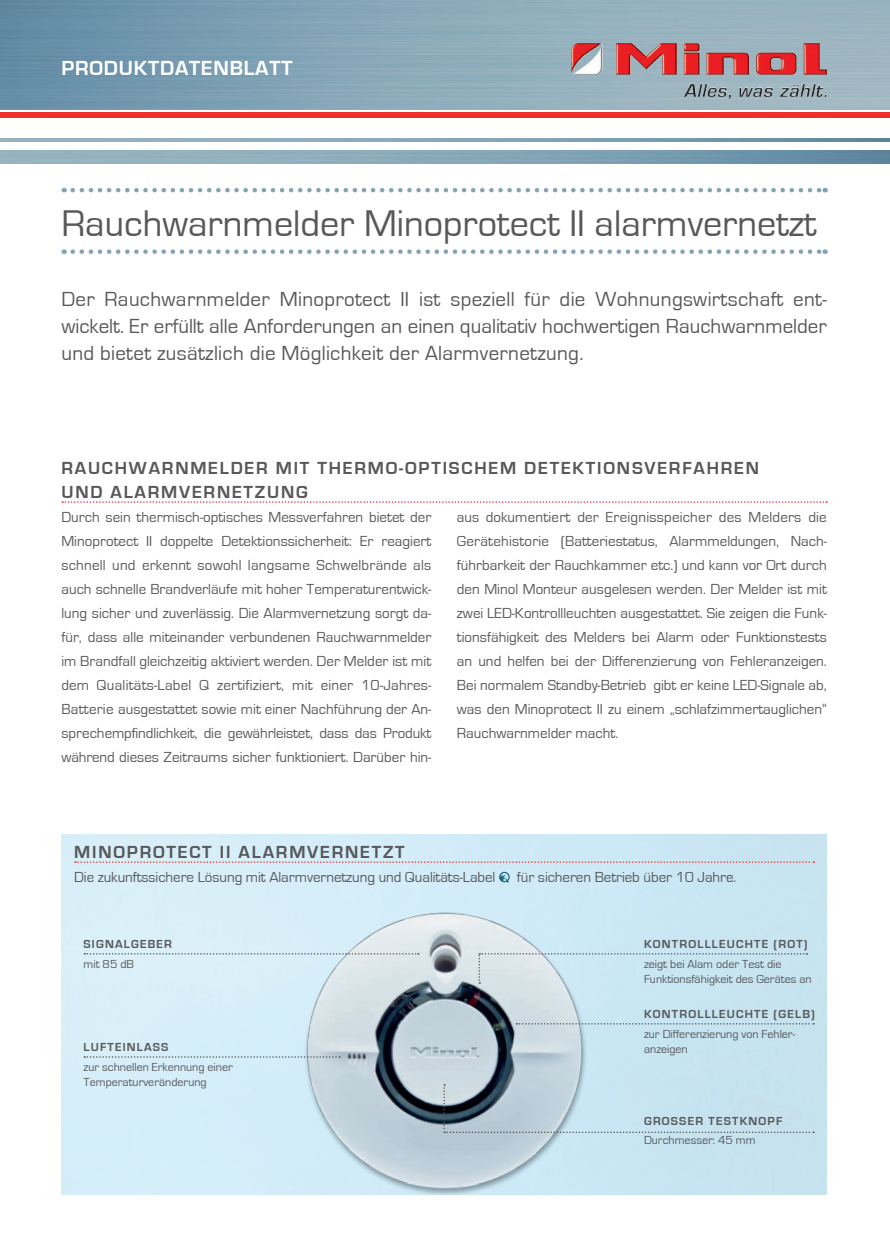
<style>
.page{position:relative;width:890px;height:1260px;background:#fff}
.page>*{position:absolute;margin:0;border:0;box-sizing:border-box;transform-origin:0 0}
.t1{font:38.25px "Eurostile";color:#57585a}
.t2{font:21px/27px "Eurostile";letter-spacing:.015em;color:#57585a;text-align:justify}
.t3{font:700 21px "Eurostile";color:#fff}
.t4{font:700 18px/24px "Eurostile";letter-spacing:.1em;color:#57585a}
.t5{font:15px/24px "Eurostile";letter-spacing:-.005em;color:#57585a;text-align:justify}
.t6{font:12px/15px "Eurostile";color:#57585a}
.t7{font:700 12px "Eurostile";letter-spacing:.1em;color:#57585a}
</style>
<div class="page">
<div style="left:0;top:112px;width:890px;height:6px;background:#ee302d"></div>
<img style="left:0;top:0;width:890px;height:109px">
<img style="left:0;top:138px;width:890px;height:3px">
<img style="left:0;top:151px;width:890px;height:12px">
<img style="left:571px;top:43px;width:256px;height:54px">
<img style="left:61px;top:834px;width:766px;height:360px">
<img style="left:249px;top:884px;width:399px;height:311px">
<svg style="left:73px;top:188px;width:753px;height:4px"></svg>
<svg style="left:73px;top:249px;width:753px;height:5px"></svg>
<svg style="left:62px;top:501px;width:765px;height:2px"></svg>
<svg style="left:75px;top:861px;width:739px;height:2px"></svg>
<svg style="left:499px;top:872px;width:11px;height:11px"></svg>
<svg style="left:84px;top:953px;width:335px;height:1px"></svg>
<svg style="left:84px;top:1056px;width:256px;height:1px"></svg>
<svg style="left:478px;top:953px;width:329px;height:31px;background:#cae2ed"></svg>
<svg style="left:516px;top:1023px;width:298px;height:1px"></svg>
<svg style="left:443px;top:1084px;width:371px;height:49px;background:#b6cfdb"></svg>
<h2 class="t3" style="left:61px;top:56px;width:29px">PRODUKTDATEN</h2>
<h2 class="t3" style="left:230px;top:56px;width:27px">BLATT</h2>
<h1 class="t1" style="left:61px;top:203px;width:757px">Rauchwarnmelder Minoprotect II alarmvernetzt</h1>
<p class="t2" style="left:61px;top:286px;width:767px">Der Rauchwarnmelder Minoprotect II ist speziell für die Wohnungswirtschaft ent&shy;wickelt. Er erfüllt alle Anforderungen an einen qualitativ hochwertigen Rauchwarnmelder und bietet zusätzlich die Möglichkeit der Alarmvernetzung.</p>
<p class="t4" style="left:61px;top:456px;width:699px">RAUCHWARNMELDER MIT THERMO-OPTISCHEM DETEKTIONSVERFAHREN<br>UND ALARMVERNET</p>
<p class="t4" style="left:255px;top:480px;width:54px">ZUNG</p>
<p class="t5" style="left:61px;top:505px;width:371px">Durch sein thermisch-optisches Messverfahren bietet der Minoprotect II doppelte Detektionssicherheit: Er reagiert schnell und erkennt sowohl langsame Schwelbrände als auch schnelle Brandverläufe mit hoher Temperaturentwick&shy;lung sicher und zuverlässig. Die Alarmvernetzung sorgt da&shy;für, dass alle miteinander verbundenen Rauchwarnmelder im Brandfall gleichzeitig aktiviert werden. Der Melder ist mit dem Qualitäts-Label Q zertifiziert, mit einer 10-Jahres-Batterie ausgestattet sowie mit einer Nachführung der An&shy;sprechempfindlichkeit, die gewährleistet, dass das Produkt während dieses Zeitraums sicher funktioniert. Darüber hin-</p>
<p class="t5" style="left:457px;top:505px;width:371px">aus dokumentiert der Ereignisspeicher des Melders die Gerätehistorie (Batteriestatus, Alarmmeldungen, Nach&shy;führbarkeit der Rauchkammer etc.) und kann vor Ort durch den Minol Monteur ausgelesen werden. Der Melder ist mit zwei LED-Kontrollleuchten ausgestattet. Sie zeigen die Funk&shy;tionsfähigkeit des Melders bei Alarm oder Funktionstests an und helfen bei der Differenzierung von Fehleranzeigen.<br>Bei normalem Standby-Betrieb gibt er keine LED-Signale ab, was den Minoprotect II zu einem „schlafzimmertauglichen“ Rauchwarnmelder macht.</p>
<p class="t4" style="left:74px;top:840px;width:179px">MINOPROTECT II ALARMVERNET</p>
<p class="t4" style="left:383px;top:840px;width:21px">ZT</p>
<p class="t5" style="left:74px;top:865px;width:423px">Die zukunftssichere Lösung mit Alarmvernetzung und Qualitäts-Label</p>
<p class="t5" style="left:517px;top:865px;width:221px">für sicheren Betrieb über 10 Jahre.</p>
<p class="t7" style="left:84px;top:938px;width:90px">SIGNALGEBER</p>
<p class="t6" style="left:84px;top:956px;width:52px">mit 85 dB</p>
<p class="t7" style="left:84px;top:1041px;width:16px">LUFTEINLASS</p>
<p class="t6" style="left:84px;top:1059px;width:151px">zur schnellen Erkennung einer<br>Temperaturveränderung</p>
<p class="t7" style="left:644px;top:938px;width:165px">KONTROLLLEUCHTE (ROT)</p>
<p class="t6" style="left:644px;top:956px;width:169px">zeigt bei Alam oder Test die<br>Funktionsfähigkeit des Gerätes an</p>
<p class="t7" style="left:644px;top:1008px;width:172px">KONTROLLLEUCHTE (GELB)</p>
<p class="t6" style="left:644px;top:1026px;width:153px">zur Differenzierung von Fehler&shy;anzeigen</p>
<p class="t7" style="left:644px;top:1114px;width:140px">GROSSER TESTKNOPF</p>
<p class="t6" style="left:644px;top:1132px;width:113px">Durchmesser: 45 mm</p>
</div>
